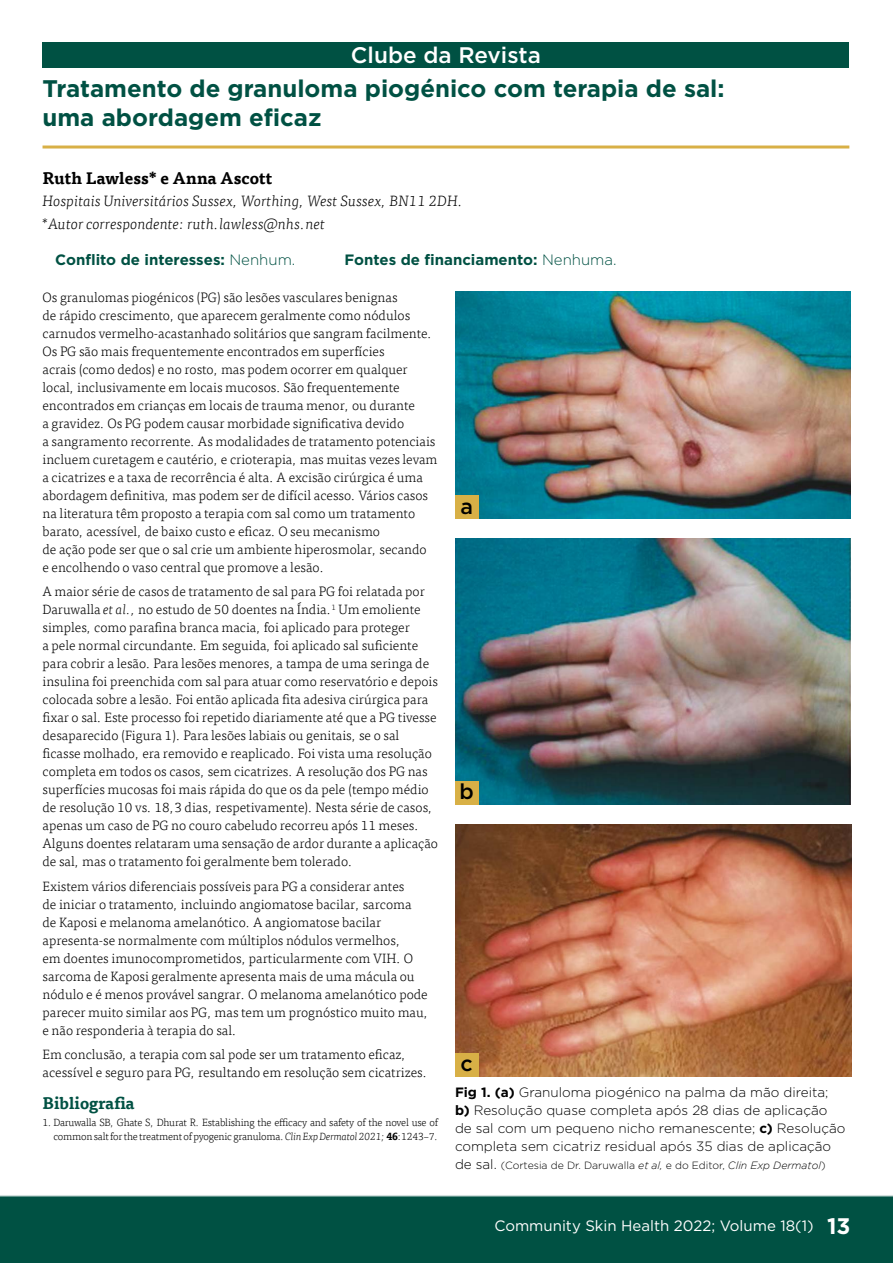
<style>
.page{position:relative;width:893px;height:1263px;background:#fff}
.page>*{position:absolute;margin:0;border:0;box-sizing:border-box;transform-origin:0 0}
.Article_Title{font:700 24px/28.8px "Gotham";color:#005143}
.t1{font:500 22.5px "Gotham";color:#fff}
.t2{font:500 21.45px "Gotham";color:#000}
.t3{font:700 16.5px "Tisa Offc";color:#000}
.Article_Subheading{font:700 16.5px "Tisa Offc";color:#005143}
.t4{font:italic 300 15px "Tisa Offc";color:#000}
.t5{font:700 15px "Gotham";color:#005143}
.t6{font:15px "Gotham";color:#fff}
.Body_1{font:300 13.5px/18px "Tisa Offc";color:#000}
.t7{font:300 13.5px/18px "Gotham";color:#000}
.EndNote_Bibliography{font:300 10.5px/14.2px "Tisa Offc";letter-spacing:-.02em;color:#000;text-align:right}
.t8{font:300 10.5px "Gotham";color:#000}
.s1{font-weight:300}
.s2{font-style:italic}
.s3{font-weight:700}
.s4{font-size:13.5px}
.s5{font-style:inherit}
.s6{font-weight:700;font-size:22.5px}
</style>
<div class="page">
<div style="left:0;top:1195px;width:893px;height:68px;background:#005143"></div>
<div style="left:43px;top:43px;width:806px;height:25px;background:#005143"></div>
<hr style="left:43px;top:146px;width:806px;height:3px;background:#d8b046">
<img style="left:455px;top:824px;width:397px;height:252px">
<img style="left:455px;top:538px;width:395px;height:267px">
<img style="left:455px;top:292px;width:395px;height:227px">
<div style="left:455px;top:495px;width:23px;height:24px;background:#d8b046"></div>
<div style="left:455px;top:781px;width:23px;height:24px;background:#d8b046"></div>
<div style="left:455px;top:1053px;width:23px;height:23px;background:#d8b046"></div>
<p class="t1" style="left:351px;top:40px;width:191px">Clube da Revista</p>
<p class="Article_Title" style="left:43px;top:74px;width:684px">Tratamento de granuloma piogénico com terapia de sal: uma abordagem eficaz</p>
<p class="t3" style="left:43px;top:168px;width:232px">Ruth Lawless* e Anna Ascott</p>
<p class="t4" style="left:43px;top:193px;width:422px">Hospitais Universitários Sussex, Worthing, West Sussex, BN11 2DH.</p>
<p class="t4" style="left:43px;top:215px;width:284px">*Autor correspondente: ruth.lawless@nhs.net</p>
<p class="t5" style="left:55px;top:250px;width:242px">Conflito de interesses: <span class="s1">Nenhum.</span></p>
<p class="t5" style="left:345px;top:250px;width:273px">Fontes de financiamento: <span class="s1">Nenhuma.</span></p>
<p class="Body_1" style="left:43px;top:288px;width:396px">Os granulomas piogénicos (PG) são lesões vasculares benignas<br>de rápido crescimento, que aparecem geralmente como nódulos carnudos vermelho-acastanhado solitários que sangram facilmente.<br>Os PG são mais frequentemente encontrados em superfícies<br>acrais (como dedos) e no rosto, mas podem ocorrer em qualquer local, inclusivamente em locais mucosos. São frequentemente encontrados em crianças em locais de trauma menor, ou durante<br>a gravidez. Os PG podem causar morbidade significativa devido<br>a sangramento recorrente. As modalidades de tratamento potenciais incluem curetagem e cautério, e crioterapia, mas muitas vezes levam a cicatrizes e a taxa de recorrência é alta. A excisão cirúrgica é uma abordagem definitiva, mas podem ser de difícil acesso. Vários casos na literatura têm proposto a terapia com sal como um tratamento barato, acessível, de baixo custo e eficaz. O seu mecanismo<br>de ação pode ser que o sal crie um ambiente hiperosmolar, secando<br>e encolhendo o vaso central que promove a lesão.</p>
<p class="Body_1" style="left:43px;top:583px;width:397px">A maior série de casos de tratamento de sal para PG foi relatada por Daruwalla <span class="s2">et al.,</span> no estudo de 50 doentes na Índia.<sup>1</sup> Um emoliente simples, como parafina branca macia, foi aplicado para proteger<br>a pele normal circundante. Em seguida, foi aplicado sal suficiente para cobrir a lesão. Para lesões menores, a tampa de uma seringa de insulina foi preenchida com sal para atuar como reservatório e depois colocada sobre a lesão. Foi então aplicada fita adesiva cirúrgica para fixar o sal. Este processo foi repetido diariamente até que a PG tivesse desaparecido (Figura 1). Para lesões labiais ou genitais, se o sal ficasse molhado, era removido e reaplicado. Foi vista uma resolução completa em todos os casos, sem cicatrizes. A resolução dos PG nas superfícies mucosas foi mais rápida do que os da pele (tempo médio de resolução 10 vs. 18,3 dias, respetivamente). Nesta série de casos, apenas um caso de PG no couro cabeludo recorreu após 11 meses.<br>Alguns doentes relataram uma sensação de ardor durante a aplicação de sal, mas o tratamento foi geralmente bem tolerado.</p>
<p class="Body_1" style="left:43px;top:877px;width:388px">Existem vários diferenciais possíveis para PG a considerar antes<br>de iniciar o tratamento, incluindo angiomatose bacilar, sarcoma de Kaposi e melanoma amelanótico. A angiomatose bacilar apresenta-se normalmente com múltiplos nódulos vermelhos,<br>em doentes imunocomprometidos, particularmente com VIH. O sarcoma de Kaposi geralmente apresenta mais de uma mácula ou nódulo e é menos provável sangrar. O melanoma amelanótico pode parecer muito similar aos PG, mas tem um prognóstico muito mau, e não responderia à terapia do sal.</p>
<p class="Body_1" style="left:43px;top:1046px;width:386px">Em conclusão, a terapia com sal pode ser um tratamento eficaz, acessível e seguro para PG, resultando em resolução sem cicatrizes.</p>
<p class="Article_Subheading" style="left:43px;top:1093px;width:94px">Bibliografia</p>
<p class="EndNote_Bibliography" style="left:43px;top:1115px;width:397px">1. Daruwalla SB, Ghate S, Dhurat R. Establishing the efficacy and safety of the novel use of common salt for the treatment of pyogenic granuloma. <span class="s2">Clin Exp Dermatol 2021;</span> <span class="s3">46</span>:1243–7.</p>
<p class="t2" style="left:460px;top:492px;width:14px">a</p>
<p class="t2" style="left:459px;top:778px;width:16px">b</p>
<p class="t2" style="left:461px;top:1049px;width:14px">c</p>
<p class="t7" style="left:455px;top:1082px;width:392px"><span class="s3">Fig 1. (a)</span> Granuloma piogénico na palma da mão direita; <span class="s3">b)</span> Resolução quase completa após 28 dias de aplicação de sal com um pequeno nicho remanescente; <span class="s3">c)</span> Resolução completa sem cicatriz residual após 35 dias de aplicação</p>
<p class="t8" style="left:455px;top:1158px;width:372px"><span class="s4">de sal.</span> (Cortesia de Dr. Daruwalla <span class="s2">et al,</span> e do Editor, <span class="s2">Clin Exp Dermatol</span><span class="s5">)</span></p>
<p class="t6" style="left:494px;top:1216px;width:358px">Community Skin Health 2022; Volume 18(1) <span class="s6">13</span></p>
</div>
